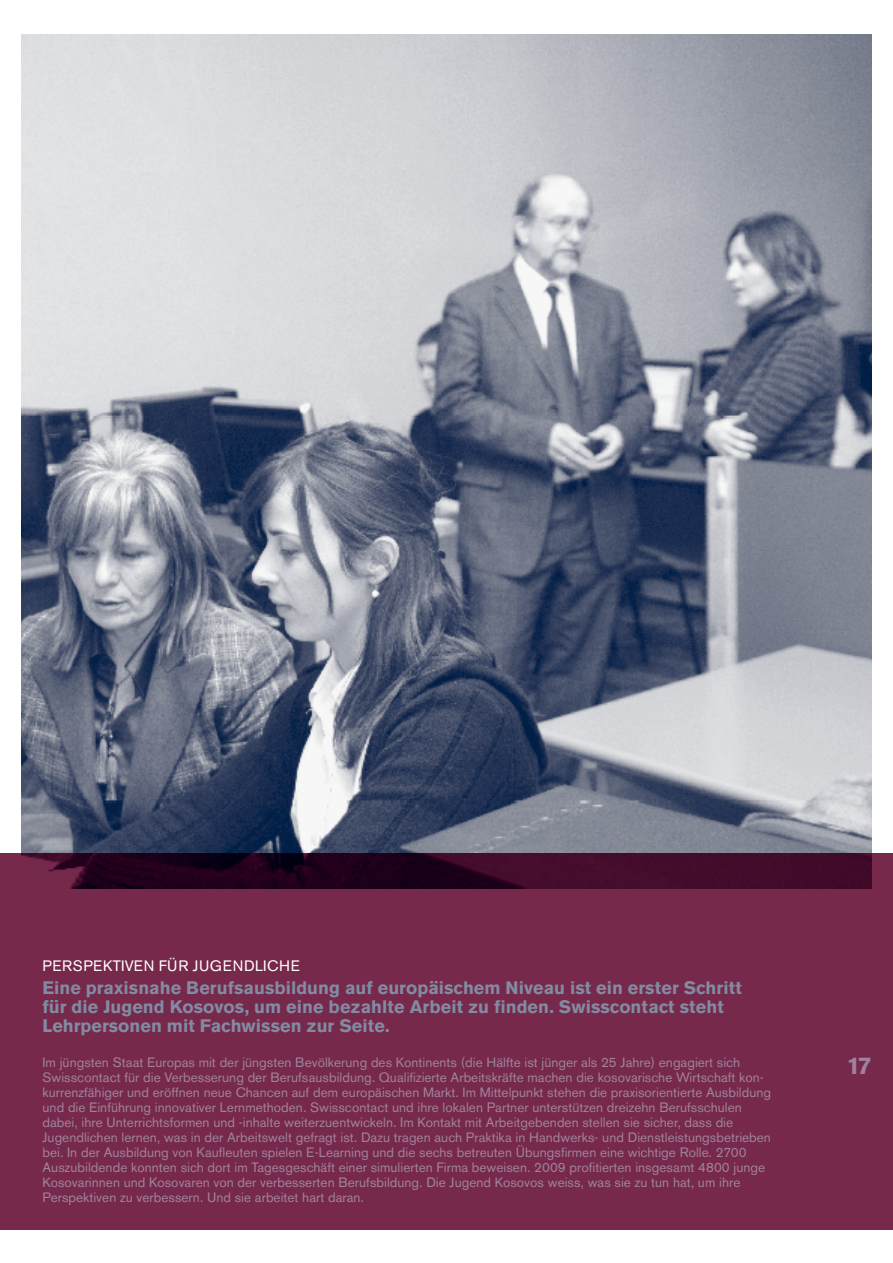
<style>
.page{position:relative;width:893px;height:1263px;background:#fff}
.page>*{position:absolute;margin:0;border:0;box-sizing:border-box;transform-origin:0 0}
.t1{font:700 24px "Akzidenz Grotesk BQ";color:#9f839c}
.t2{font:700 18px/18.8px "Akzidenz Grotesk BQ";letter-spacing:.005em;color:#828ba2}
.t3{font:15px "Akzidenz Grotesk BQ";letter-spacing:.03em;color:#fff}
.t4{font:13.5px/15px "Akzidenz Grotesk BQ";letter-spacing:.005em;color:#9f839c}
</style>
<div class="page">
<div style="left:0;top:853px;width:893px;height:377px;background:#77294b"></div>
<img style="left:21px;top:34px;width:851px;height:854px">
<p class="t3" style="left:43px;top:960px;width:259px">PERSPEKTIVEN FÜR JUGENDLICHE</p>
<h2 class="t2" style="left:43px;top:980px;width:701px">Eine praxisnahe Berufsausbildung auf europäischem Niveau ist ein erster Schritt für die Jugend Kosovos, um eine bezahlte Arbeit zu finden. Swisscontact steht<br>Lehrpersonen mit Fachwissen zur Seite.</h2>
<p class="t4" style="left:43px;top:1056px;width:730px">Im jüngsten Staat Europas mit der jüngsten Bevölkerung des Kontinents (die Hälfte ist jünger als 25 Jahre) engagiert sich Swisscontact für die Verbesserung der Berufsausbildung. Qualifizierte Arbeitskräfte machen die kosovarische Wirtschaft kon&shy;kurrenzfähiger und eröffnen neue Chancen auf dem europäischen Markt. Im Mittelpunkt stehen die praxisorientierte Ausbildung und die Einführung innovativer Lernmethoden. Swisscontact und ihre lokalen Partner unterstützen dreizehn Berufsschulen dabei, ihre Unterrichtsformen und -inhalte weiterzuentwickeln. Im Kontakt mit Arbeitgebenden stellen sie sicher, dass die Jugendlichen lernen, was in der Arbeitswelt gefragt ist. Dazu tragen auch Praktika in Handwerks- und Dienstleistungsbetrieben bei. In der Ausbildung von Kaufleuten spielen E-Learning und die sechs betreuten Übungsfirmen eine wichtige Rolle. 2700<br>Auszubildende konnten sich dort im Tagesgeschäft einer simulierten Firma beweisen. 2009 profitierten insgesamt 4800 junge Kosovarinnen und Kosovaren von der verbesserten Berufsbildung. Die Jugend Kosovos weiss, was sie zu tun hat, um ihre Perspektiven zu verbessern. Und sie arbeitet hart daran.</p>
<h1 class="t1" style="left:847px;top:1057px;width:26px">17</h1>
</div>
